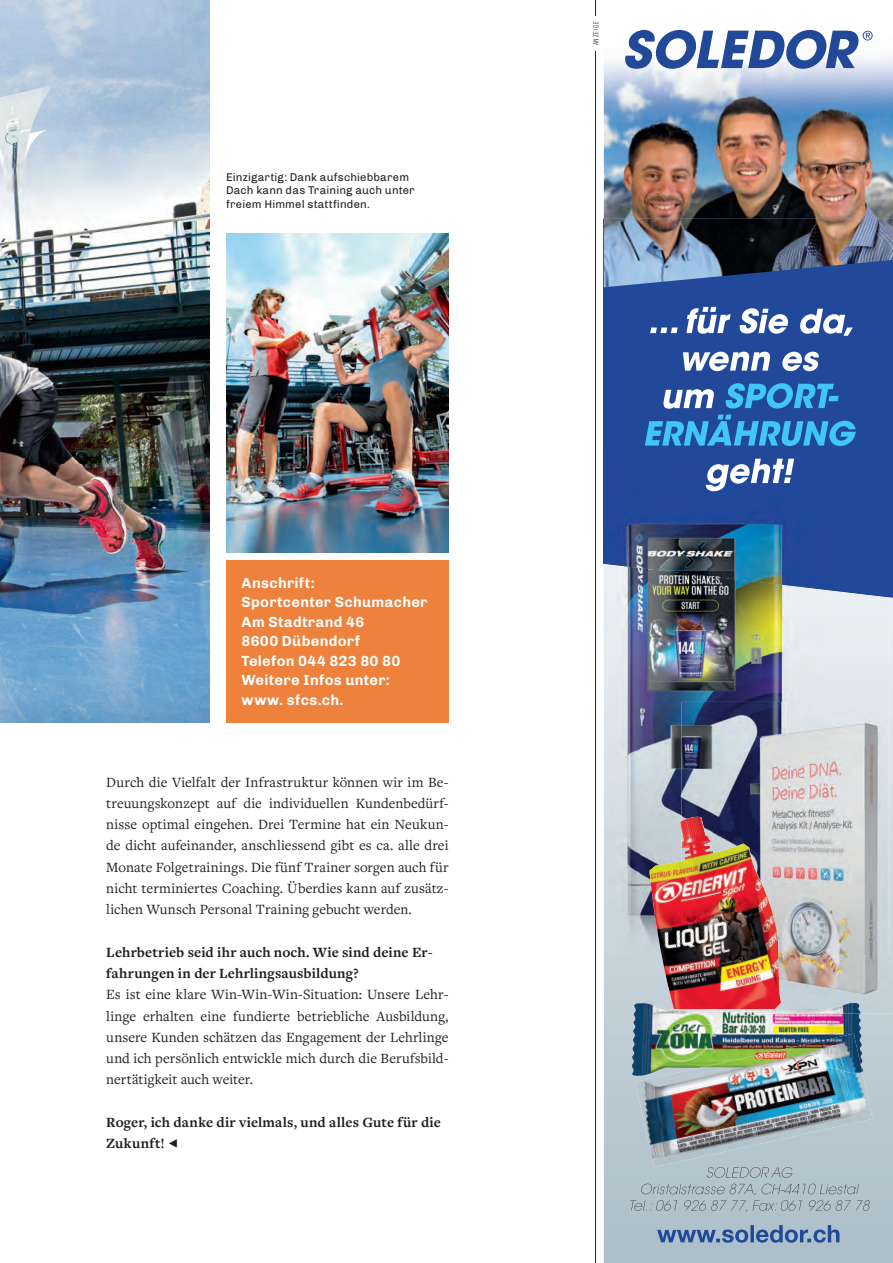
<style>
.page{position:relative;width:893px;height:1263px;background:#fff}
.page>*{position:absolute;margin:0;border:0;box-sizing:border-box;transform-origin:0 0}
.t1{font:14.7px/21.3px "Freight Text Pro";letter-spacing:.005em;color:#231f20;text-align:justify}
.t2{font:700 14.7px/21.3px "Freight Text Pro";letter-spacing:.01em;color:#231f20}
.t3{font:700 14.7px/19.5px "Chivo";letter-spacing:.02em;color:#fff}
.t4{font:11.25px/13.5px "Chivo";letter-spacing:.015em;color:#231f20}
.t5{font:7.5px "Rift";letter-spacing:.09em;color:#231f20}
</style>
<div class="page">
<hr style="left:595px;top:0;width:1px;height:1263px;background:#231f20">
<div style="left:593px;top:16px;width:11px;height:35px;background:#fff"></div>
<svg style="left:604px;top:599px;width:289px;height:664px;background:#b4c5ce"></svg>
<svg style="left:707px;top:1167px;width:85px;height:11px"></svg>
<svg style="left:630px;top:1184px;width:240px;height:27px;background:#a7b7bf"></svg>
<svg style="left:657px;top:1225px;width:182px;height:18px;background:#7792b7"></svg>
<div style="left:604px;top:287px;width:289px;height:312px;background:#214899"></div>
<img style="left:604px;top:56px;width:289px;height:231px">
<img style="left:604px;top:597px;width:36px;height:358px">
<img style="left:640px;top:597px;width:250px;height:108px">
<img style="left:640px;top:705px;width:41px;height:250px">
<img style="left:604px;top:455px;width:286px;height:142px">
<img style="left:781px;top:702px;width:112px;height:312px">
<img style="left:681px;top:702px;width:209px;height:253px">
<img style="left:649px;top:817px;width:132px;height:186px">
<img style="left:631px;top:1003px;width:232px;height:73px">
<img style="left:760px;top:1003px;width:101px;height:11px">
<img style="left:674px;top:1009px;width:101px;height:19px">
<img style="left:635px;top:1067px;width:238px;height:100px">
<img style="left:699px;top:1033px;width:163px;height:40px">
<svg style="left:624px;top:30px;width:249px;height:39px"></svg>
<svg style="left:650px;top:307px;width:203px;height:29px"></svg>
<svg style="left:683px;top:352px;width:136px;height:19px"></svg>
<svg style="left:663px;top:389px;width:51px;height:20px"></svg>
<svg style="left:725px;top:383px;width:114px;height:26px;background:#3089c8"></svg>
<svg style="left:645px;top:415px;width:211px;height:31px;background:#2f83c3"></svg>
<svg style="left:706px;top:459px;width:88px;height:32px"></svg>
<img style="left:226px;top:234px;width:223px;height:319px">
<div style="left:226px;top:560px;width:223px;height:163px;background:#ee823c"></div>
<img style="left:0;top:0;width:209px;height:723px">
<p class="t4" style="left:226px;top:170px;width:190px">Einzigartig: Dank aufschiebbarem<br>Dach kann das Training auch unter freiem Himmel stattfinden.</p>
<p class="t5" style="left:591px;top:45px;width:25px;rotate:-90deg">ANZEIGE</p>
<p class="t3" style="left:241px;top:573px;width:187px">Anschrift:<br>Sportcenter Schumacher<br>Am Stadtrand 46<br>8600 Dübendorf<br>Telefon 044 823 80 80<br>Weitere Infos unter: www. sfcs.ch.</p>
<p class="t1" style="left:106px;top:771px;width:344px">Durch die Vielfalt der Infrastruktur können wir im Be&shy;treuungskonzept auf die individuellen Kundenbedürf&shy;nisse optimal eingehen. Drei Termine hat ein Neukun&shy;de dicht aufeinander, anschliessend gibt es ca. alle drei Monate Folgetrainings. Die fünf Trainer sorgen auch für nicht terminiertes Coaching. Überdies kann auf zusätz&shy;lichen Wunsch Personal Training gebucht werden.</p>
<p class="t2" style="left:106px;top:941px;width:328px">Lehrbetrieb seid ihr auch noch. Wie sind deine Er&shy;fahrungen in der Lehrlingsausbildung?</p>
<p class="t1" style="left:106px;top:983px;width:344px">Es ist eine klare Win-Win-Win-Situation: Unsere Lehr&shy;linge erhalten eine fundierte betriebliche Ausbildung, unsere Kunden schätzen das Engagement der Lehrlinge und ich persönlich entwickle mich durch die Berufsbild&shy;nertätigkeit auch weiter.</p>
<p class="t2" style="left:106px;top:1111px;width:336px">Roger, ich danke dir vielmals, und alles Gute für die<br>Zukunft! H</p>
</div>
